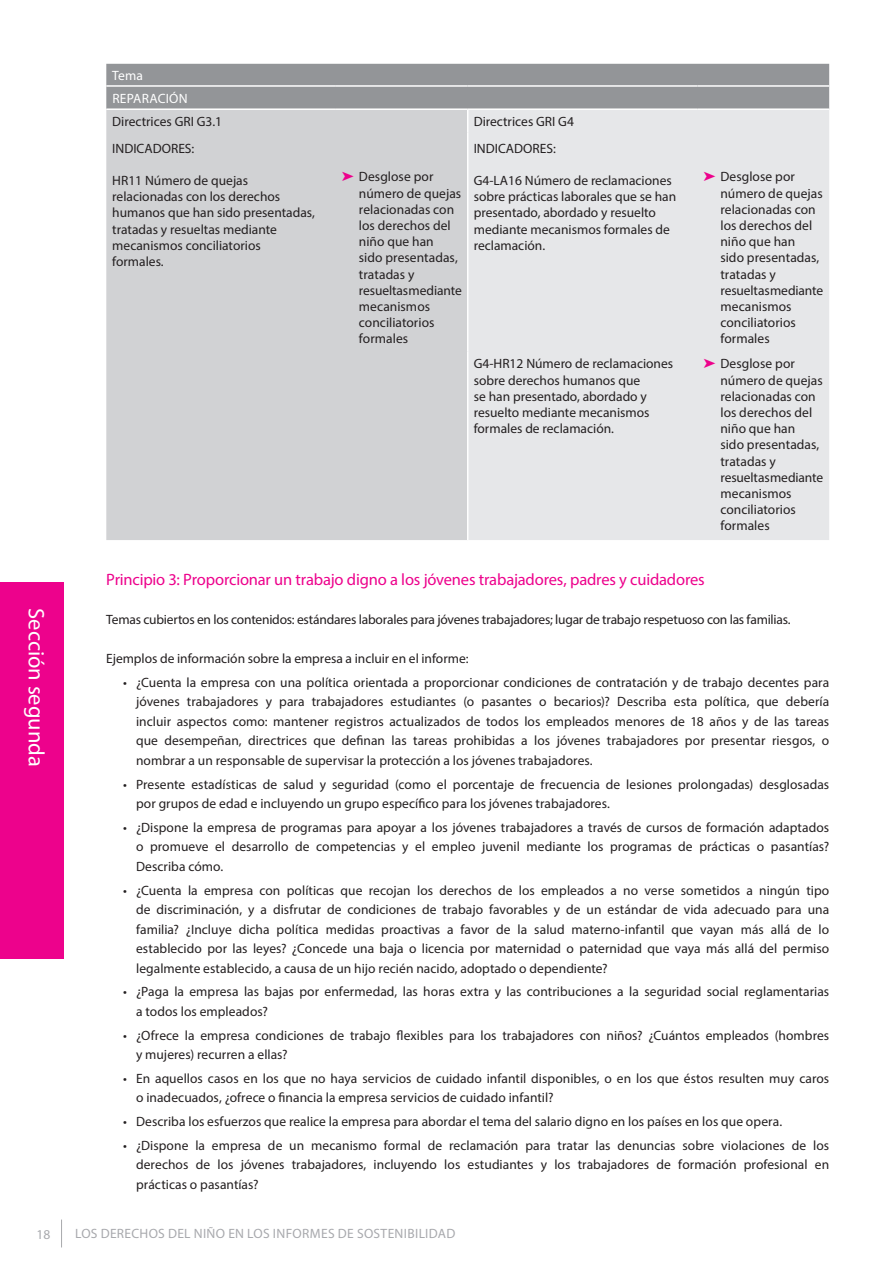
<style>
.page{position:relative;width:893px;height:1263px;background:#fff}
.page>*{position:absolute;margin:0;border:0;box-sizing:border-box;transform-origin:0 0}
.t1{font:22.5px "Myriad Pro";color:#fff}
.t2{font:16.5px "Myriad Pro";letter-spacing:-.01em;color:#ed028c}
.t3{font:13.5px/16.2px "Myriad Pro";color:#231f20}
.t4{font:13.5px "Myriad Pro";letter-spacing:.025em;color:#a8a9ad}
.t5{font:13.5px/22.6px "Myriad Pro";letter-spacing:.005em;color:#fff}
.s1{color:#ed028c}
</style>
<div class="page">
<div style="left:0;top:583px;width:64px;height:376px;background:#ed028c"></div>
<svg style="left:61px;top:1219px;width:1px;height:28px"></svg>
<div style="left:106px;top:132px;width:361px;height:408px;background:#d1d2d4"></div>
<div style="left:468px;top:132px;width:361px;height:408px;background:#e6e7e9"></div>
<svg style="left:106px;top:64px;width:723px;height:68px;background:#abadb0"></svg>
<hr style="left:106px;top:85px;width:230px;height:2px;background:#fff">
<hr style="left:336px;top:85px;width:132px;height:2px;background:#fff">
<hr style="left:468px;top:85px;width:229px;height:2px;background:#fff">
<hr style="left:697px;top:85px;width:132px;height:2px;background:#fff">
<hr style="left:106px;top:108px;width:230px;height:2px;background:#fff">
<hr style="left:336px;top:108px;width:132px;height:2px;background:#fff">
<hr style="left:468px;top:108px;width:229px;height:2px;background:#fff">
<hr style="left:697px;top:108px;width:132px;height:2px;background:#fff">
<h1 class="t1" style="left:50px;top:608px;width:160px;rotate:90deg">Sección segunda</h1>
<p class="t5" style="left:112px;top:64px;width:32px">Tema<br>Reparación</p>
<p class="t3" style="left:112px;top:113px;width:111px">Directrices GRI G3.1</p>
<p class="t3" style="left:474px;top:113px;width:102px">Directrices GRI G4</p>
<p class="t3" style="left:112px;top:140px;width:84px">INDICADORES:</p>
<p class="t3" style="left:112px;top:172px;width:204px">HR11 Número de quejas relacionadas con los derechos humanos que han sido presentadas, tratadas y resueltas mediante mecanismos conciliatorios formales.</p>
<p class="t3" style="left:359px;top:169px;width:104px;text-indent:-17px"><span class="s1">➤</span> Desglose por número de quejas relacionadas con los derechos del niño que han<br>sido presentadas, tratadas y resueltas mediante mecanismos conciliatorios formales</p>
<p class="t3" style="left:474px;top:140px;width:84px">INDICADORES:</p>
<p class="t3" style="left:474px;top:172px;width:204px">G4-LA16 Número de reclamaciones sobre prácticas laborales que se han presentado, abordado y resuelto mediante mecanismos formales de reclamación.</p>
<p class="t3" style="left:720px;top:169px;width:104px;text-indent:-17px"><span class="s1">➤</span> Desglose por número de quejas relacionadas con los derechos del niño que han<br>sido presentadas, tratadas y resueltas mediante mecanismos conciliatorios formales</p>
<p class="t3" style="left:474px;top:356px;width:201px">G4-HR12 Número de reclamaciones sobre derechos humanos que<br>se han presentado, abordado y resuelto mediante mecanismos formales de reclamación.</p>
<p class="t3" style="left:720px;top:355px;width:104px;text-indent:-17px"><span class="s1">➤</span> Desglose por número de quejas relacionadas con los derechos del niño que han<br>sido presentadas, tratadas y resueltas mediante mecanismos conciliatorios formales</p>
<p class="t2" style="left:106px;top:569px;width:600px">Principio 3: Proporcionar un trabajo digno a los jóvenes trabajadores, padres y cuidadores</p>
<p class="t3" style="left:106px;top:611px;width:686px">Temas cubiertos en los contenidos: estándares laborales para jóvenes trabajadores; lugar de trabajo respetuoso con las familias.</p>
<p class="t3" style="left:106px;top:650px;width:364px">Ejemplos de información sobre la empresa a incluir en el informe:</p>
<p class="t3" style="left:136px;top:672px;width:695px;line-height:19.5px;text-align:justify;text-indent:-13px">• ¿Cuenta la empresa con una política orientada a proporcionar condiciones de contratación y de trabajo decentes para jóvenes trabajadores y para trabajadores estudiantes (o pasantes o becarios)? Describa esta política, que debería incluir aspectos como: mantener registros actualizados de todos los empleados menores de 18 años y de las tareas que desempeñan, directrices que definan las tareas prohibidas a los jóvenes trabajadores por presentar riesgos, o nombrar a un responsable de supervisar la protección a los jóvenes trabajadores.</p>
<p class="t3" style="left:136px;top:774px;width:695px;line-height:19.5px;text-indent:-13px">• Presente estadísticas de salud y seguridad (como el porcentaje de frecuencia de lesiones prolongadas) desglosadas por grupos de edad e incluyendo un grupo específico para los jóvenes trabajadores.</p>
<p class="t3" style="left:136px;top:817px;width:695px;line-height:19.5px;text-align:justify;text-indent:-13px">• ¿Dispone la empresa de programas para apoyar a los jóvenes trabajadores a través de cursos de formación adaptados o promueve el desarrollo de competencias y el empleo juvenil mediante los programas de prácticas o pasantías?<br>Describa cómo.</p>
<p class="t3" style="left:136px;top:880px;width:695px;line-height:19.5px;text-align:justify;text-indent:-13px">• ¿Cuenta la empresa con políticas que recojan los derechos de los empleados a no verse sometidos a ningún tipo de discriminación, y a disfrutar de condiciones de trabajo favorables y de un estándar de vida adecuado para una familia? ¿Incluye dicha política medidas proactivas a favor de la salud materno-infantil que vayan más allá de lo establecido por las leyes? ¿Concede una baja o licencia por maternidad o paternidad que vaya más allá del permiso legalmente establecido, a causa de un hijo recién nacido, adoptado o dependiente?</p>
<p class="t3" style="left:136px;top:982px;width:695px;line-height:19.5px;text-indent:-13px">• ¿Paga la empresa las bajas por enfermedad, las horas extra y las contribuciones a la seguridad social reglamentarias a todos los empleados?</p>
<p class="t3" style="left:136px;top:1025px;width:695px;line-height:19.5px;text-indent:-13px">• ¿Ofrece la empresa condiciones de trabajo flexibles para los trabajadores con niños? ¿Cuántos empleados (hombres y mujeres) recurren a ellas?</p>
<p class="t3" style="left:136px;top:1068px;width:695px;line-height:19.5px;text-indent:-13px">• En aquellos casos en los que no haya servicios de cuidado infantil disponibles, o en los que éstos resulten muy caros o inadecuados, ¿ofrece o financia la empresa servicios de cuidado infantil?</p>
<p class="t3" style="left:123px;top:1113px;width:660px">• Describa los esfuerzos que realice la empresa para abordar el tema del salario digno en los países en los que opera.</p>
<p class="t3" style="left:136px;top:1135px;width:695px;line-height:19.5px;text-align:justify;text-indent:-13px">• ¿Dispone la empresa de un mecanismo formal de reclamación para tratar las denuncias sobre violaciones de los derechos de los jóvenes trabajadores, incluyendo los estudiantes y los trabajadores de formación profesional en prácticas o pasantías?</p>
<p class="t4" style="left:37px;top:1226px;width:15px">18</p>
<p class="t4" style="left:75px;top:1225px;width:382px">LOS DERECHOS DEL NIÑO EN LOS INFORMES DE SOSTENIBILIDAD</p>
</div>
